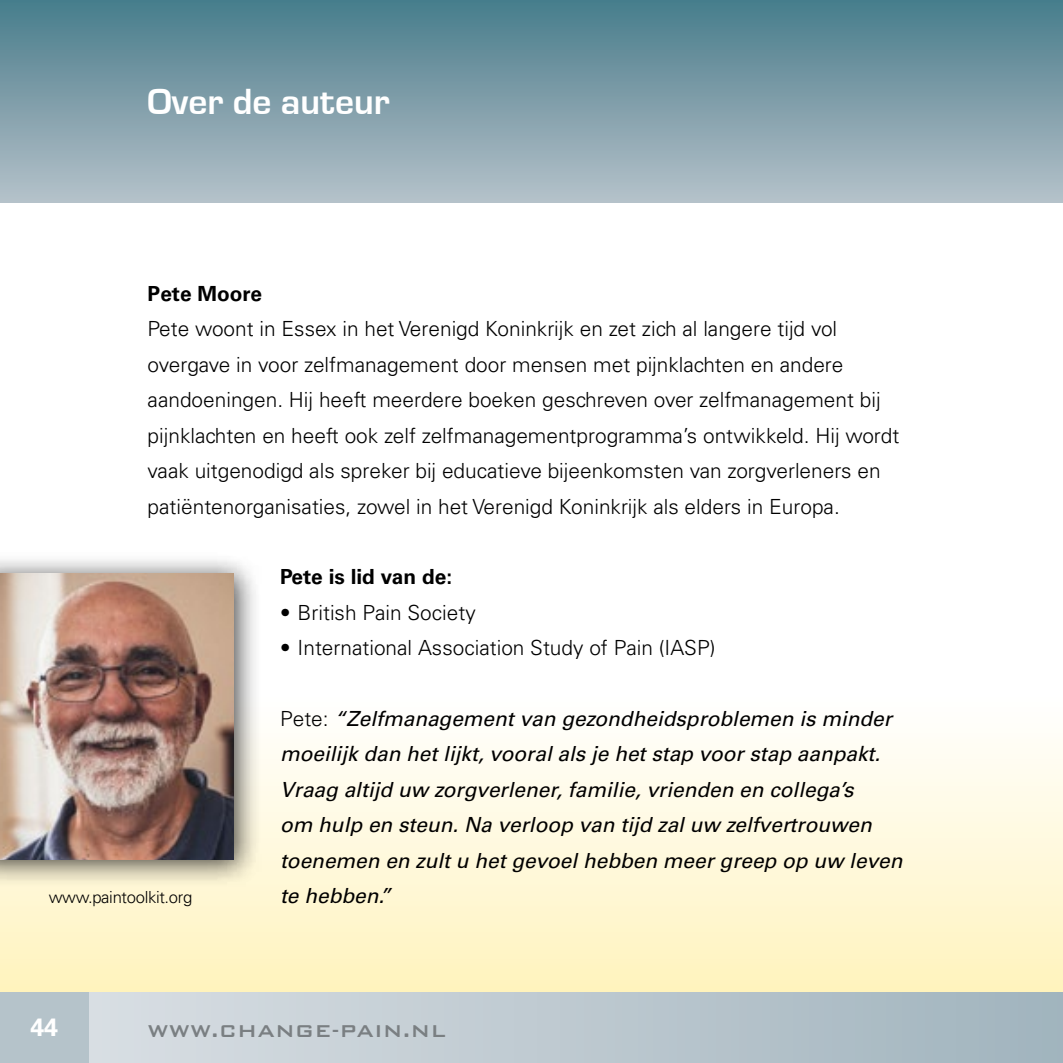
<style>
.page{position:relative;width:1063px;height:1063px;background:#fff}
.page>*{position:absolute;margin:0;border:0;box-sizing:border-box;transform-origin:0 0}
.t1{font:37.5px "Eurostile T Bold";color:#fff}
.t2{font:700 25px "Univers CE";color:#fff}
.t3{font:500 23px "Bank Gothic";color:#7a7f82}
.t4{font:300 20.75px/35.5px "Univers CE";color:#000}
.t5{font:italic 20.75px/35.5px "Univers CE";color:#000}
.t6{font:700 20.75px "Univers CE";color:#000}
.t7{font:300 16.75px "Univers CE";letter-spacing:-.02em;color:#000}
.s1{font-weight:300;font-style:normal}
</style>
<div class="page">
<svg style="left:0;top:743px;width:1062px;height:249px;background:#fff7d7"></svg>
<div style="left:0;top:0;width:1063px;height:202px;background:linear-gradient(to bottom,#477c8b,#b5c0c9)"></div>
<div style="left:71px;top:992px;width:992px;height:71px;background:linear-gradient(to right,#dadfe4,#a1b4bd)"></div>
<div style="left:0;top:992px;width:89px;height:71px;background:#b5c3ca"></div>
<div style="left:0;top:553px;width:262px;height:335px;background:#000;opacity:.75"></div>
<img style="left:0;top:574px;width:234px;height:286px">
<hr style="left:1062px;top:0;width:1px;height:1063px;background:#fff">
<h1 class="t1" style="left:148px;top:80px;width:244px">Over de auteur</h1>
<p class="t6" style="left:148px;top:282px;width:116px">Pete Moore</p>
<p class="t4" style="left:148px;top:312px;width:753px">Pete woont in Essex in het Verenigd Koninkrijk en zet zich al langere tijd vol overgave in voor zelfmanagement door mensen met pijnklachten en andere aandoeningen. Hij heeft meerdere boeken geschreven over zelfmanagement bij pijnklachten en heeft ook zelf zelfmanagementprogramma’s ontwikkeld. Hij wordt vaak uitgenodigd als spreker bij educatieve bijeenkomsten van zorgverleners en patiëntenorganisaties, zowel in het Verenigd Koninkrijk als elders in Europa.</p>
<p class="t7" style="left:49px;top:888px;width:145px">www.paintoolkit.org</p>
<p class="t6" style="left:280px;top:565px;width:174px">Pete is lid van de:</p>
<p class="t4" style="left:280px;top:595px;width:197px">• British Pain Society</p>
<p class="t4" style="left:280px;top:631px;width:437px">• International Association Study of Pain (IASP)</p>
<p class="t5" style="left:280px;top:702px;width:624px"><span class="s1">Pete:</span> “Zelfmanagement van gezondheidsproblemen is minder moeilijk dan het lijkt, vooral als je het stap voor stap aanpakt.<br>Vraag altijd uw zorgverlener, familie, vrienden en collega’s<br>om hulp en steun. Na verloop van tijd zal uw zelfvertrouwen toenemen en zult u het gevoel hebben meer greep op uw leven te hebben.”</p>
<p class="t2" style="left:30px;top:1012px;width:29px">44</p>
<p class="t3" style="left:148px;top:1013px;width:300px">WWW.CHANGE-PAIN.NL</p>
</div>
